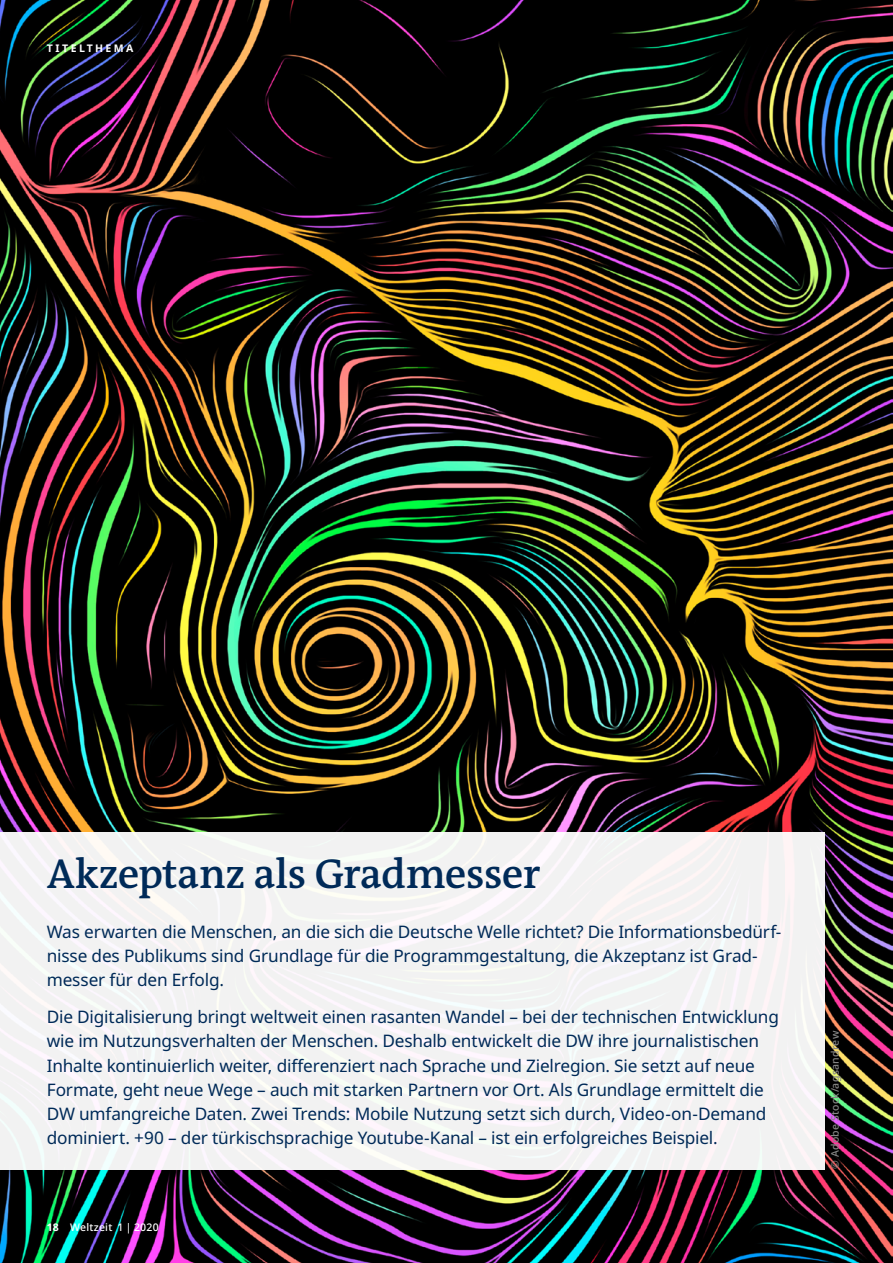
<style>
.page{position:relative;width:893px;height:1263px;background:#fff}
.page>*{position:absolute;margin:0;border:0;box-sizing:border-box;transform-origin:0 0}
.t1{font:600 42px "DW The Antiqua B W6";letter-spacing:-.015em;color:#002a58}
.t2{font:17.25px/24.2px "Noto Sans";letter-spacing:-.01em;color:#002a58}
.t3{font:500 10.5px "Noto Sans";letter-spacing:.02em;color:#878786}
.t4{font:500 10.5px "Noto Sans";letter-spacing:.02em;color:#fff}
.t5{font:700 10.5px "Noto Sans";letter-spacing:.23em;color:#fff}
.s1{font-weight:700}
</style>
<div class="page">
<img style="left:0;top:0;width:893px;height:1263px">
<div style="left:0;top:832px;width:825px;height:337px;background:linear-gradient(to right,#f4f4f4,#f4f3f4)"></div>
<p class="t5" style="left:47px;top:41px;width:88px">TITELTHEMA</p>
<h1 class="t1" style="left:47px;top:847px;width:495px">Akzeptanz als Gradmesser</h1>
<p class="t2" style="left:47px;top:920px;width:736px">Was erwarten die Menschen, an die sich die Deutsche Welle richtet? Die Informationsbedürf&shy;nisse des Publikums sind Grundlage für die Programmgestaltung, die Akzeptanz ist Grad&shy;messer für den Erfolg.</p>
<p class="t2" style="left:47px;top:1005px;width:734px">Die Digitalisierung bringt weltweit einen rasanten Wandel – bei der technischen Entwicklung wie im Nutzungsverhalten der Menschen. Deshalb entwickelt die DW ihre journalistischen Inhalte kontinuierlich weiter, differenziert nach Sprache und Zielregion. Sie setzt auf neue Formate, geht neue Wege – auch mit starken Partnern vor Ort. Als Grundlage ermittelt die DW umfangreiche Daten. Zwei Trends: Mobile Nutzung setzt sich durch, Video-on-Demand dominiert. +90 – der türkischsprachige Youtube-Kanal – ist ein erfolgreiches Beispiel.</p>
<p class="t4" style="left:47px;top:1220px;width:113px"><span class="s1">18</span> Weltzeit 1 | 2020</p>
<p class="t3" style="left:828px;top:1168px;width:139px;rotate:-90deg">© Adobe Stock/agsandrew</p>
</div>
